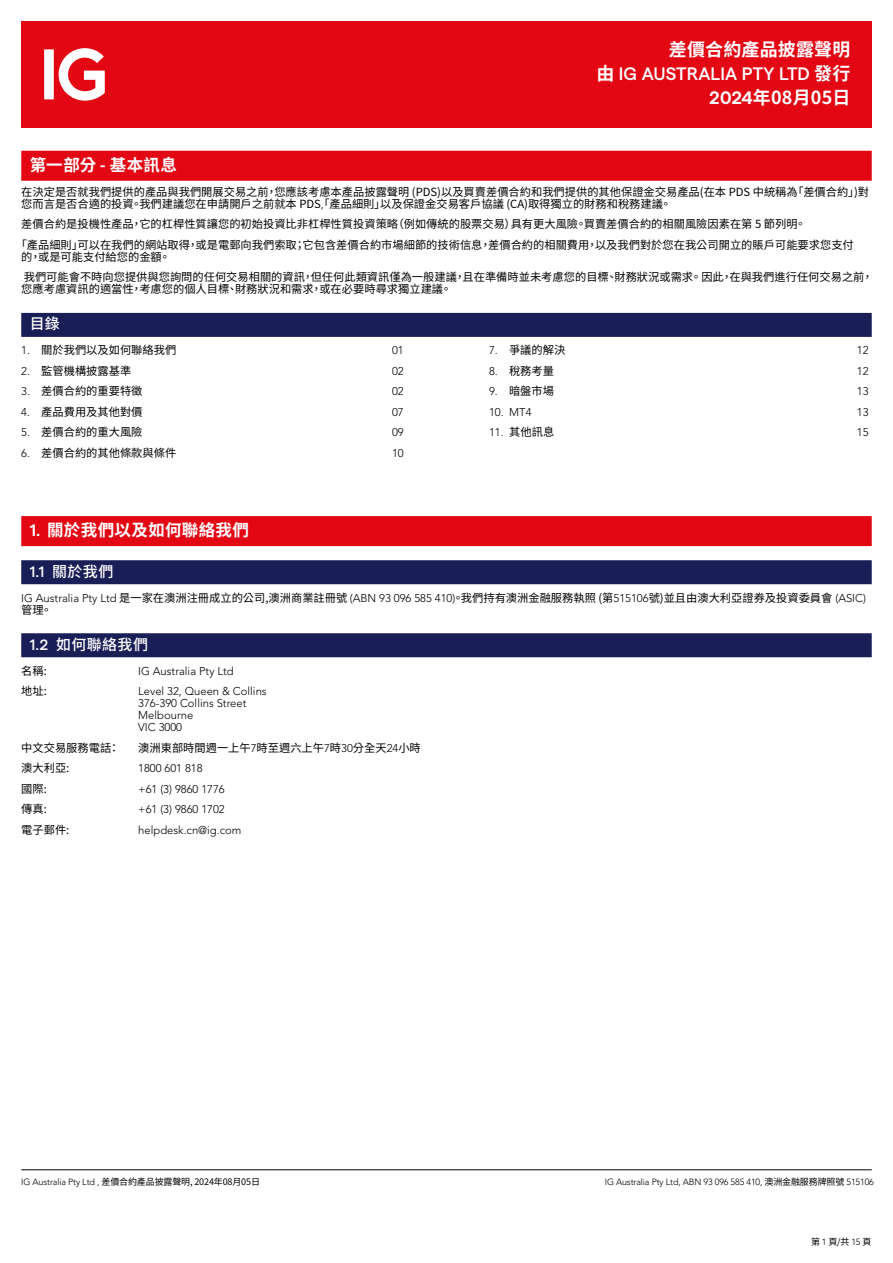
<style>
.page{position:relative;width:893px;height:1263px;background:#fff}
.page>*{position:absolute;margin:0;border:0;box-sizing:border-box;transform-origin:0 0}
.t1{font:700 18px "Noto Sans CJ Ktc";letter-spacing:.01em;color:#fff}
.t2{font:500 18px "Matter SQ";letter-spacing:.01em;color:#fff}
.t3{font:700 16.5px "Noto Sans CJ Ktc";letter-spacing:.02em;color:#fff}
.t4{font:500 15px "Noto Sans CJ Ktc";letter-spacing:.02em;color:#fff}
.t5{font:11.25px/12px "Noto Sans CJ Ktc";color:#000}
.t6{font:300 11.25px/12px "Avenir LT Std";color:#000}
.t7{font:9px "Noto Sans CJ Ktc";letter-spacing:-.015em;color:#000}
.t8{font:300 9px "Avenir LT Std";letter-spacing:-.015em;color:#000}
.s1{font-family:"Noto Sans CJ Ktc";font-weight:700}
.s2{font-family:"Matter SQ";font-weight:600}
.s3{font-family:"Avenir LT Std";font-weight:300}
.s4{font-family:"Matter SQ"}
.s5{font-family:"Noto Sans CJ Ksc";font-weight:400}
</style>
<div class="page">
<hr style="left:21px;top:1169px;width:851px;height:1px;background:#000">
<div style="left:21px;top:21px;width:851px;height:107px;background:#e30613"></div>
<svg style="left:44px;top:48px;width:61px;height:53px"></svg>
<div style="left:21px;top:151px;width:851px;height:30px;background:#e30613"></div>
<div style="left:21px;top:313px;width:851px;height:24px;background:#1a1e57"></div>
<div style="left:21px;top:516px;width:851px;height:30px;background:#e30613"></div>
<div style="left:21px;top:560px;width:851px;height:24px;background:#1a1e57"></div>
<div style="left:21px;top:633px;width:851px;height:24px;background:#1a1e57"></div>
<h1 class="t1" style="left:669px;top:39px;width:183px">差價合約產品披露聲明</h1>
<h1 class="t2" style="left:596px;top:61px;width:256px"><span class="s1">由</span> IG AUSTRALIA PTY LTD <span class="s1">發行</span></h1>
<h1 class="t1" style="left:709px;top:87px;width:142px"><span class="s2">2024</span>年08月05日</h1>
<h2 class="t3" style="left:30px;top:156px;width:149px">第一部分 - 基本訊息</h2>
<p class="t5" style="left:21px;top:186px;width:849px">在決定是否就我們提供的產品與我們開展交易之前，您應該考慮本產品披露聲明 (PDS)以及買賣差價合約和我們提供的其他保證金交易產品(在本 PDS 中統稱為「差價合約」)對您而言是否合適的投資。我們建議您在申請開戶之前就本 PDS「產品細則」以及保證金交易客戶協議 (CA)取得獨立的財務和稅務建議。</p>
<p class="t6" style="left:321px;top:198px;width:4px">,</p>
<p class="t5" style="left:16px;top:214px;width:839px;line-height:20.5px;text-indent:5px">差價合約是投機性產品，它的杠桿性質讓您的初始投資比非杠桿性質投資策略（例如傳統的股票交易）具有更大風險。買賣差價合約的相關風險因素在第 5 節列明。<br>「產品細則」可以在我們的網站取得，或是電郵向我們索取；它包含差價合約市場細節的技術信息，差價合約的相關費用，以及我們對於您在我公司開立的賬戶可能要求您支付</p>
<p class="t5" style="left:21px;top:247px;width:853px;line-height:20.5px">的，或是可能支付給您的金額。<br>我們可能會不時向您提供與您詢問的任何交易相關的資訊，但任何此類資訊僅為一般建議，且在準備時並未考慮您的目標、財務狀況或需求。 因此，在與我們進行任何交易之前，</p>
<p class="t5" style="left:21px;top:283px;width:432px">您應考慮資訊的適當性，考慮您的個人目標、財務狀況和需求，或在必要時尋求獨立建議。</p>
<h3 class="t4" style="left:30px;top:315px;width:31px">目錄</h3>
<p class="t5" style="left:21px;top:344px;width:157px"><span class="s3">1.</span> 關於我們以及如何聯絡我們</p>
<p class="t6" style="left:392px;top:344px;width:13px">01</p>
<p class="t5" style="left:21px;top:365px;width:112px"><span class="s3">2.</span> 監管機構披露基準</p>
<p class="t6" style="left:392px;top:365px;width:13px">02</p>
<p class="t5" style="left:21px;top:385px;width:123px"><span class="s3">3.</span> 差價合約的重要特徵</p>
<p class="t6" style="left:392px;top:385px;width:13px">02</p>
<p class="t5" style="left:21px;top:406px;width:123px"><span class="s3">4.</span> 產品費用及其他對價</p>
<p class="t6" style="left:392px;top:406px;width:13px">07</p>
<p class="t5" style="left:21px;top:426px;width:123px"><span class="s3">5.</span> 差價合約的重大風險</p>
<p class="t6" style="left:392px;top:426px;width:13px">09</p>
<p class="t5" style="left:21px;top:447px;width:157px"><span class="s3">6.</span> 差價合約的其他條款與條件</p>
<p class="t6" style="left:392px;top:447px;width:13px">10</p>
<p class="t5" style="left:489px;top:344px;width:78px"><span class="s3">7.</span> 爭議的解決</p>
<p class="t6" style="left:857px;top:344px;width:13px">12</p>
<p class="t5" style="left:489px;top:365px;width:67px"><span class="s3">8.</span> 稅務考量</p>
<p class="t6" style="left:857px;top:365px;width:13px">12</p>
<p class="t5" style="left:489px;top:385px;width:67px"><span class="s3">9.</span> 暗盤市場</p>
<p class="t6" style="left:857px;top:385px;width:13px">13</p>
<p class="t6" style="left:489px;top:406px;width:44px">10. MT4</p>
<p class="t6" style="left:857px;top:406px;width:13px">13</p>
<p class="t5" style="left:489px;top:426px;width:67px"><span class="s3">11.</span> 其他訊息</p>
<p class="t6" style="left:857px;top:426px;width:13px">15</p>
<h2 class="t3" style="left:30px;top:521px;width:221px"><span class="s2">1.</span> 關於我們以及如何聯絡我們</h2>
<h3 class="t4" style="left:30px;top:563px;width:85px"><span class="s4">1.1</span> 關於我們</h3>
<p class="t5" style="left:21px;top:592px;width:846px"><span class="s3">IG Australia Pty Ltd</span> 是一家在澳洲注冊成立的公司,澳洲商業註冊號 <span class="s3">(ABN 93 096 585 410)</span>。我們持有澳洲金融服務執照 (第<span class="s3">515106</span>號)並且由澳大利亞證券及投資委員會 <span class="s3">(ASIC)</span>管理。</p>
<h3 class="t4" style="left:30px;top:636px;width:120px"><span class="s4">1.2</span> 如何聯絡我們</h3>
<p class="t5" style="left:21px;top:665px;width:27px">名稱:</p>
<p class="t6" style="left:138px;top:665px;width:97px">IG Australia Pty Ltd</p>
<p class="t5" style="left:21px;top:685px;width:27px">地址:</p>
<p class="t6" style="left:138px;top:685px;width:130px">Level 32, Queen &amp; Collins<br>376-390 Collins Street<br>Melbourne<br>VIC 3000</p>
<p class="t5" style="left:21px;top:742px;width:100px">中文交易服務電話：</p>
<p class="t5" style="left:138px;top:742px;width:284px">澳洲東部時間週一上午<span class="s3">7</span>時至週六上午<span class="s3">7</span>時<span class="s3">30</span>分全天<span class="s3">24</span>小時</p>
<p class="t5" style="left:21px;top:762px;width:50px">澳大利亞:</p>
<p class="t6" style="left:138px;top:762px;width:66px">1800 601 818</p>
<p class="t5" style="left:21px;top:783px;width:27px">國際:</p>
<p class="t6" style="left:138px;top:783px;width:88px">+61 (3) 9860 1776</p>
<p class="t5" style="left:21px;top:803px;width:27px">傳真:</p>
<p class="t6" style="left:138px;top:803px;width:88px">+61 (3) 9860 1702</p>
<p class="t5" style="left:21px;top:824px;width:50px">電子郵件:</p>
<p class="t6" style="left:138px;top:824px;width:105px">helpdesk.cn@ig.com</p>
<p class="t7" style="left:21px;top:1177px;width:240px"><span class="s3">IG Australia Pty Ltd ,</span> 差價合約產品披露聲明, 2024年08月05日</p>
<p class="t8" style="left:605px;top:1177px;width:271px">IG Australia Pty Ltd, ABN 93 096 585 410, <span class="s5">澳洲金融服務牌照號</span> 515106</p>
<p class="t7" style="left:811px;top:1236px;width:62px">第 <span class="s3">1</span> 頁/共 <span class="s3">15</span> 頁</p>
</div>
